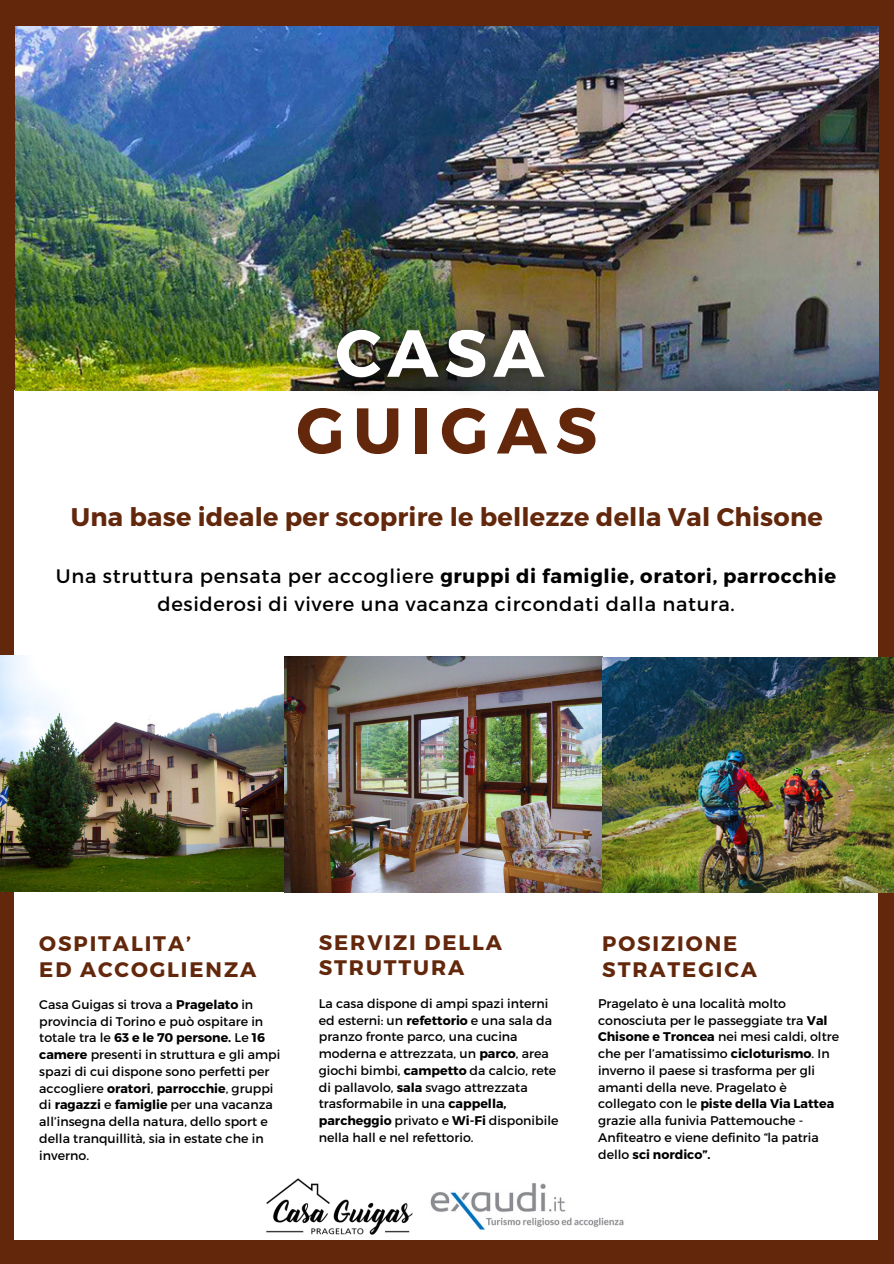
<style>
.page{position:relative;width:894px;height:1264px;background:#fff}
.page>*{position:absolute;margin:0;border:0;box-sizing:border-box;transform-origin:0 0}
.t1{font:700 64.5px "Montserrat";letter-spacing:.135em;color:#63280c}
.t2{font:700 25.5px "Montserrat";letter-spacing:.01em;color:#63280c}
.t3{font:700 21px/25.8px "Montserrat";letter-spacing:.09em;color:#63280c}
.t4{font:19.5px/27px "Montserrat";letter-spacing:.035em;color:#000;text-align:center}
.t5{font:12.6px/16.8px "Montserrat";color:#000}
.s1{font-weight:700}
</style>
<div class="page">
<div style="left:0;top:0;width:893px;height:1263px;background:#63280c"></div>
<div style="left:15px;top:389px;width:862px;height:850px;background:#fff"></div>
<img style="left:430px;top:1183px;width:194px;height:47px">
<img style="left:15px;top:26px;width:863px;height:364px">
<img style="left:0;top:655px;width:285px;height:236px">
<img style="left:285px;top:656px;width:608px;height:236px">
<img style="left:266px;top:1178px;width:147px;height:57px">
<img style="left:308px;top:303px;width:271px;height:89px">
<p class="t1" style="left:296px;top:388px;width:302px">GUIGAS</p>
<p class="t2" style="left:71px;top:500px;width:753px">Una base ideale per scoprire le bellezze della Val Chisone</p>
<p class="t4" style="left:56px;top:562px;width:781px">Una struttura pensata per accogliere <span class="s1">gruppi di famiglie, oratori, parrocchie </span>desiderosi di vivere una vacanza circondati dalla natura.</p>
<p class="t3" style="left:39px;top:929px;width:153px">OSPITALITA’</p>
<p class="t3" style="left:39px;top:955px;width:218px">ED ACCOGLIENZA</p>
<p class="t5" style="left:39px;top:995px;width:242px">Casa Guigas si trova a <span class="s1">Pragelato</span> in provincia di Torino e può ospitare in totale tra le <span class="s1">63 e le 70 persone.</span> Le <span class="s1">16 camere</span> presenti in struttura e gli ampi spazi di cui dispone sono perfetti per accogliere <span class="s1">oratori</span>, <span class="s1">parrocchie</span>, gruppi di <span class="s1">ragazzi</span> e <span class="s1">famiglie</span> per una vacanza all’insegna della natura, dello sport e della tranquillità, sia in estate che in inverno.</p>
<p class="t3" style="left:319px;top:928px;width:185px">SERVIZI DELLA<br>STRUTTURA</p>
<p class="t5" style="left:319px;top:994px;width:241px">La casa dispone di ampi spazi interni ed esterni: un <span class="s1">refettorio</span> e una sala da pranzo fronte parco, una cucina moderna e attrezzata, un <span class="s1">parco</span>, area giochi bimbi, <span class="s1">campetto</span> da calcio, rete di pallavolo, <span class="s1">sala</span> svago attrezzata trasformabile in una <span class="s1">cappella, parcheggio</span> privato e <span class="s1">Wi-Fi</span> disponibile nella hall e nel refettorio.</p>
<p class="t3" style="left:602px;top:929px;width:156px">POSIZIONE<br>STRATEGICA</p>
<p class="t5" style="left:598px;top:994px;width:242px">Pragelato è una località molto conosciuta per le passeggiate tra <span class="s1">Val Chisone e Troncea</span> nei mesi caldi, oltre che per l’amatissimo <span class="s1">cicloturismo</span>. In inverno il paese si trasforma per gli amanti della neve. Pragelato è collegato con le <span class="s1">piste della Via Lattea </span>grazie alla funivia Pattemouche - Anfiteatro e viene definito “la patria dello <span class="s1">sci nordico”.</span></p>
</div>
